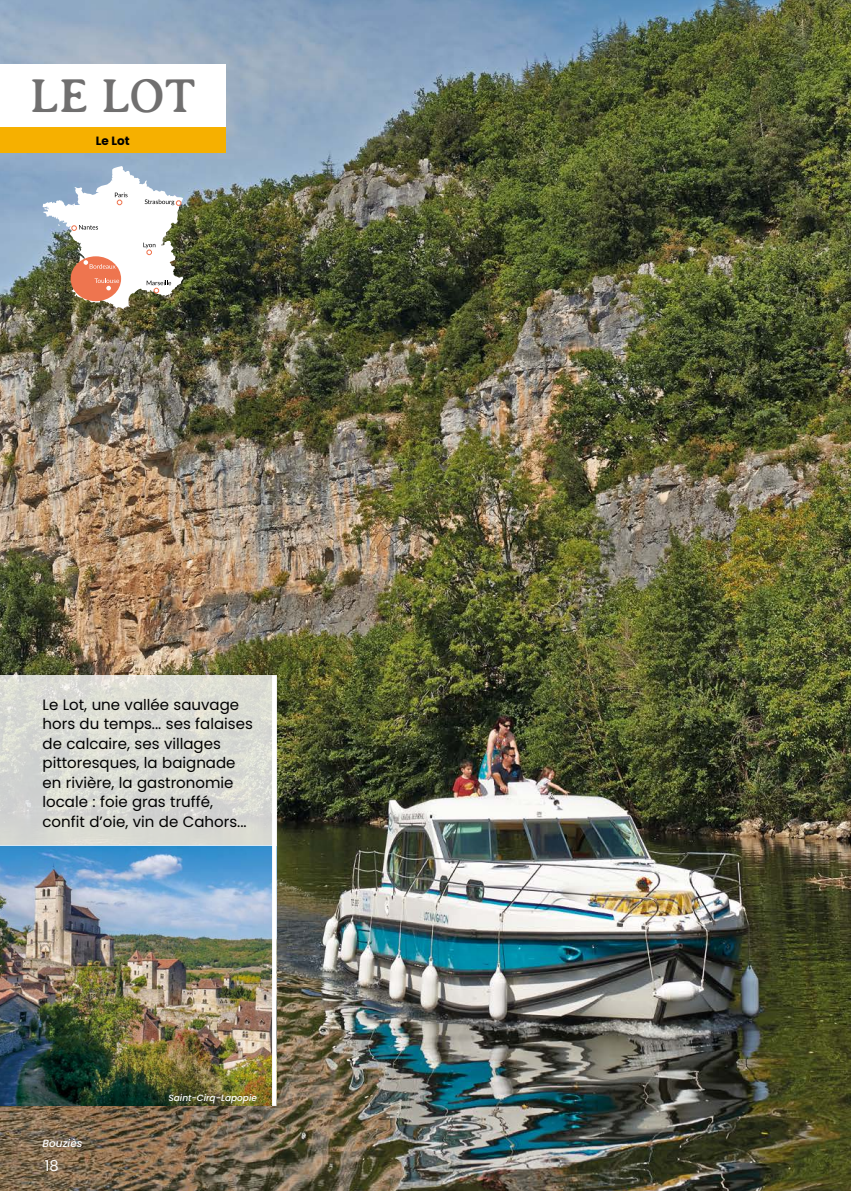
<style>
.page{position:relative;width:851px;height:1191px;background:#fff}
.page>*{position:absolute;margin:0;border:0;box-sizing:border-box;transform-origin:0 0}
.t1{font:48px "Averia Serif Libre";color:#706f6f}
.t2{font:15px/19.5px "Poppins";color:#000}
.t3{font:15px "Poppins";color:#fff}
.t4{font:700 12px "Poppins";color:#000}
.t5{font:italic 500 10.5px "Poppins";color:#fff}
.t6{font:italic 500 9px "Poppins";color:#fff}
</style>
<div class="page">
<img style="left:0;top:0;width:850px;height:1191px">
<img style="left:0;top:845px;width:272px;height:261px">
<svg style="left:43px;top:166px;width:140px;height:143px"></svg>
<div style="left:0;top:64px;width:225px;height:64px;background:#fff"></div>
<div style="left:0;top:128px;width:225px;height:25px;background:#f6b000"></div>
<svg style="left:0;top:675px;width:272px;height:170px;background:#d9dad4"></svg>
<hr style="left:272px;top:675px;width:4px;height:431px;background:#fff">
<h1 class="t1" style="left:30px;top:69px;width:167px">LE LOT</h1>
<p class="t4" style="left:96px;top:134px;width:36px">Le Lot</p>
<p class="t2" style="left:43px;top:695px;width:212px">Le Lot, une vallée sauvage hors du temps... ses falaises de calcaire, ses villages pittoresques, la baignade en rivière, la gastronomie locale : foie gras truffé, confit d’oie, vin de Cahors...</p>
<p class="t5" style="left:43px;top:1137px;width:41px">Bouziès</p>
<p class="t3" style="left:45px;top:1157px;width:15px">18</p>
<p class="t6" style="left:168px;top:1092px;width:90px">Saint-Cirq-Lapopie</p>
</div>
